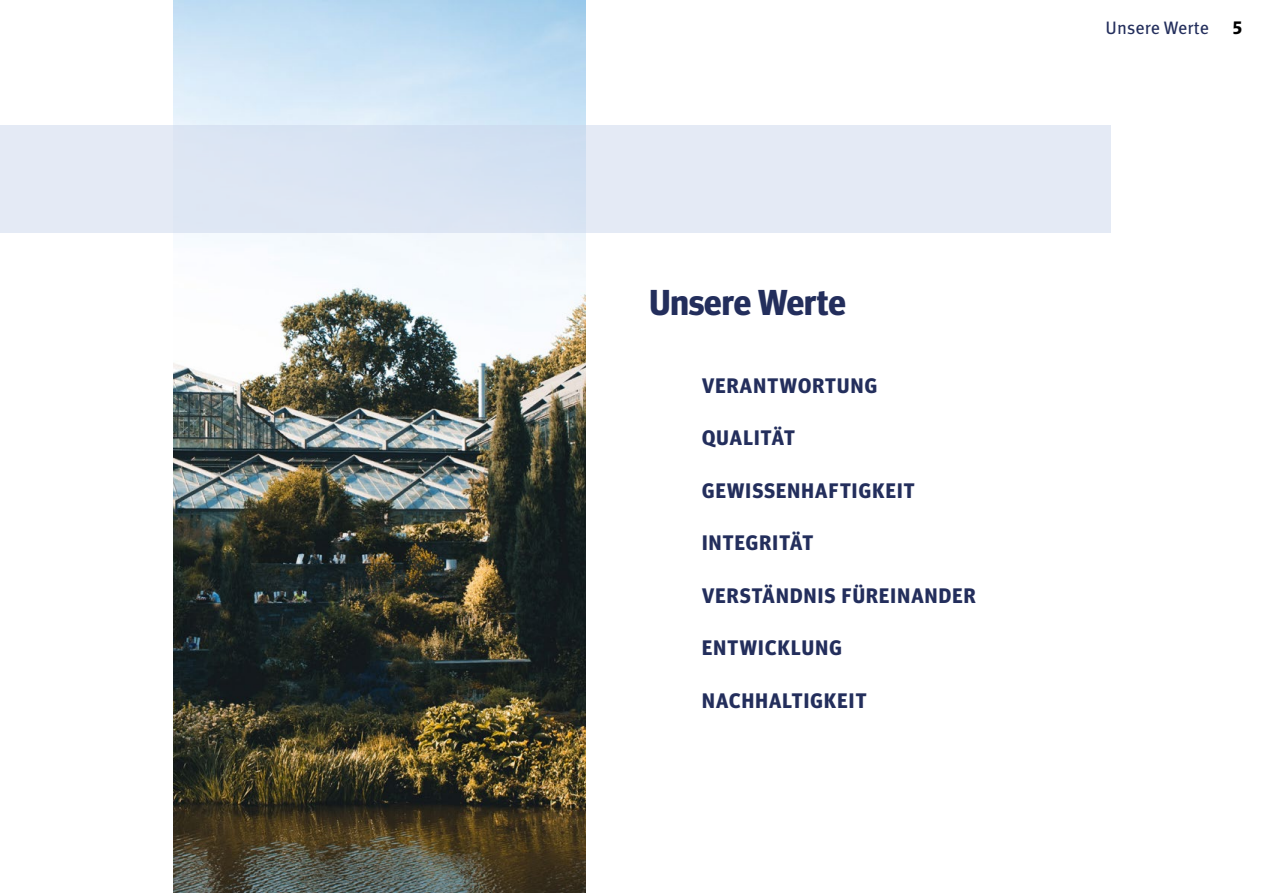
<style>
.page{position:relative;width:1263px;height:893px;background:#fff}
.page>*{position:absolute;margin:0;border:0;box-sizing:border-box;transform-origin:0 0}
.t1{font:700 36px "Meta Headline Pro";color:#232e5c}
.t2{font:700 21px "Meta Headline Pro";letter-spacing:.06em;color:#232e5c}
.t3{font:18px "Meta Pro";color:#232e5c}
.t4{font:700 18px "Meta Headline Pro";color:#000}
</style>
<div class="page">
<img style="left:174px;top:1px;width:411px;height:892px">
<div style="left:0;top:125px;width:1110px;height:108px;background:linear-gradient(to bottom,#dee7f4,#e2e9f5)"></div>
<h1 class="t1" style="left:649px;top:274px;width:198px">Unsere Werte</h1>
<p class="t2" style="left:702px;top:369px;width:176px">VERANTWORTUNG</p>
<p class="t2" style="left:702px;top:421px;width:94px">QUALITÄT</p>
<p class="t2" style="left:702px;top:474px;width:214px">GEWISSENHAFTIGKEIT</p>
<p class="t2" style="left:702px;top:526px;width:113px">INTEGRITÄT</p>
<p class="t2" style="left:702px;top:579px;width:275px">VERSTÄNDNIS FÜREINANDER</p>
<p class="t2" style="left:702px;top:631px;width:141px">ENTWICKLUNG</p>
<p class="t2" style="left:702px;top:684px;width:166px">NACHHALTIGKEIT</p>
<p class="t3" style="left:1105px;top:14px;width:105px">Unsere Werte</p>
<p class="t4" style="left:1233px;top:14px;width:10px">5</p>
</div>
